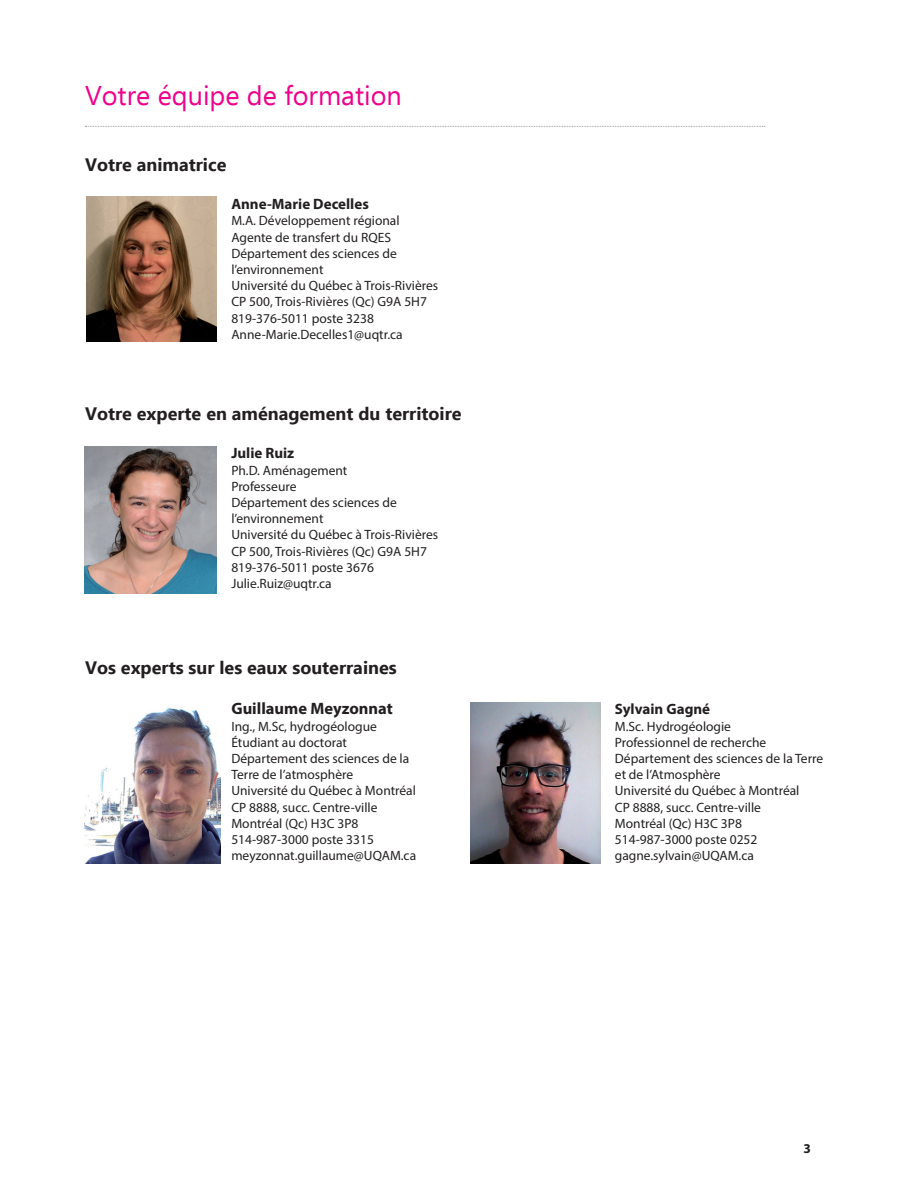
<style>
.page{position:relative;width:918px;height:1188px;background:#fff}
.page>*{position:absolute;margin:0;border:0;box-sizing:border-box;transform-origin:0 0}
.t1{font:27px "Ebrima";color:#ed028c}
.t2{font:700 18px "Ebrima";color:#231f20}
.t3{font:700 16.5px "Myriad Pro";color:#231f20}
.t4{font:700 15px "Myriad Pro";color:#231f20}
.t5{font:13.5px/16.2px "Myriad Pro";color:#231f20}
.t6{font:700 13.5px "Myriad Pro";color:#231f20}
</style>
<div class="page">
<img style="left:86px;top:197px;width:131px;height:145px">
<img style="left:85px;top:446px;width:132px;height:148px">
<svg style="left:85px;top:126px;width:680px;height:1px"></svg>
<img style="left:471px;top:702px;width:130px;height:162px">
<img style="left:85px;top:707px;width:136px;height:157px">
<h1 class="t1" style="left:85px;top:76px;width:318px">Votre équipe de formation</h1>
<h2 class="t2" style="left:85px;top:151px;width:143px">Votre animatrice</h2>
<p class="t4" style="left:231px;top:194px;width:139px">Anne-Marie Decelles</p>
<p class="t5" style="left:231px;top:213px;width:208px">M.A. Développement régional<br>Agente de transfert du RQES<br>Département des sciences de l’environnement<br>Université du Québec à Trois-Rivières<br>CP 500, Trois-Rivières (Qc) G9A 5H7<br>819-376-5011 poste 3238<br>Anne-Marie.Decelles1@uqtr.ca</p>
<h2 class="t2" style="left:85px;top:400px;width:378px">Votre experte en aménagement du territoire</h2>
<p class="t4" style="left:231px;top:444px;width:64px">Julie Ruiz</p>
<p class="t5" style="left:231px;top:462px;width:208px">Ph.D. Aménagement<br>Professeure<br>Département des sciences de l’environnement<br>Université du Québec à Trois-Rivières<br>CP 500, Trois-Rivières (Qc) G9A 5H7<br>819-376-5011 poste 3676<br>Julie.Ruiz@uqtr.ca</p>
<h2 class="t2" style="left:85px;top:654px;width:313px">Vos experts sur les eaux souterraines</h2>
<p class="t3" style="left:231px;top:698px;width:163px">Guillaume Meyzonnat</p>
<p class="t5" style="left:231px;top:718px;width:186px">Ing., M.Sc, hydrogéologue<br>Étudiant au doctorat<br>Département des sciences de la<br>Terre de l’atmosphère<br>Université du Québec à Montréal<br>CP 8888, succ. Centre-ville<br>Montréal (Qc) H3C 3P8<br>514-987-3000 poste 3315 meyzonnat.guillaume@UQAM.ca</p>
<p class="t4" style="left:615px;top:700px;width:97px">Sylvain Gagné</p>
<p class="t5" style="left:615px;top:718px;width:210px">M.Sc. Hydrogéologie<br>Professionnel de recherche<br>Département des sciences de la Terre et de l’Atmosphère<br>Université du Québec à Montréal<br>CP 8888, succ. Centre-ville<br>Montréal (Qc) H3C 3P8<br>514-987-3000 poste 0252 gagne.sylvain@UQAM.ca</p>
<p class="t6" style="left:804px;top:1139px;width:9px">3</p>
</div>
